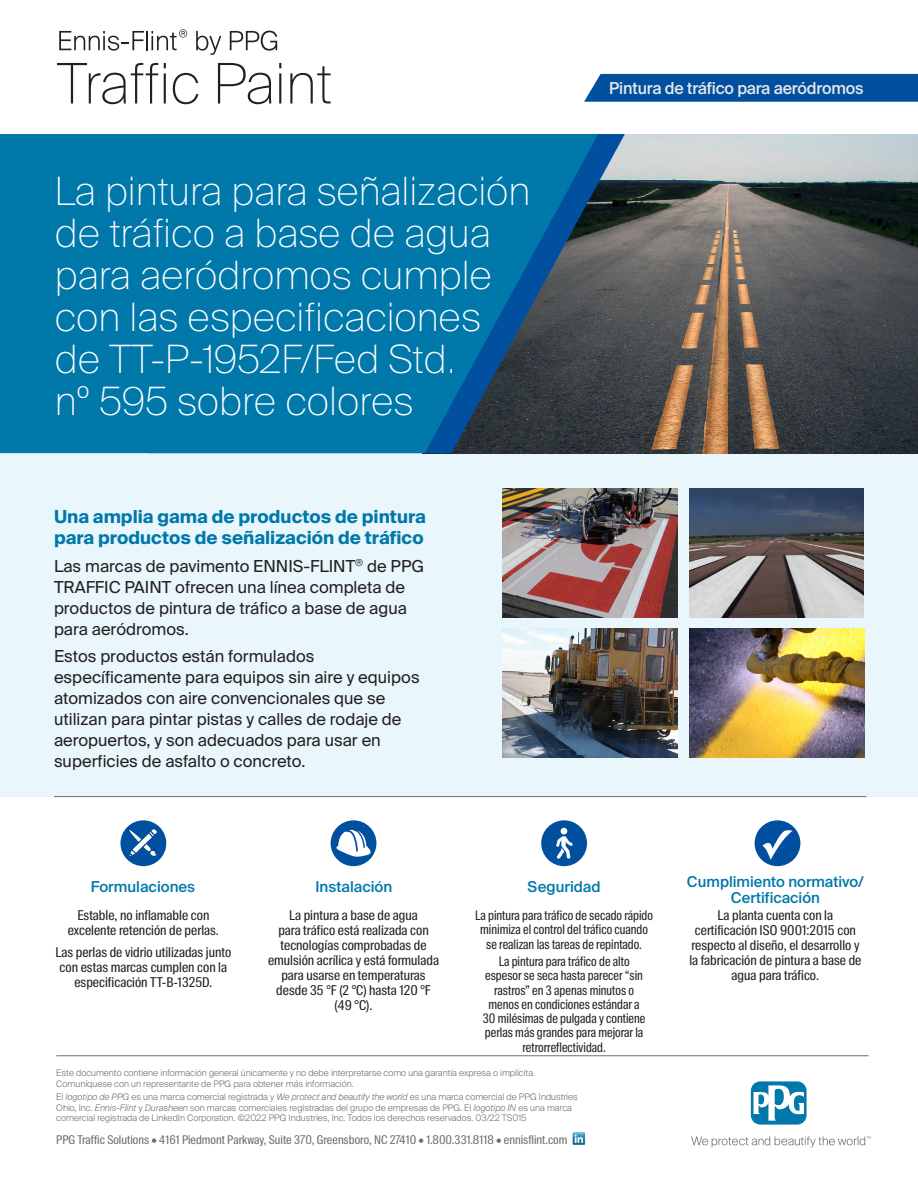
<style>
.page{position:relative;width:918px;height:1188px;background:#fff}
.page>*{position:absolute;margin:0;border:0;box-sizing:border-box;transform-origin:0 0}
.Product_Description{font:100 39px/42px "Suisse Intl";color:#fff}
.Intro_Header{font:700 18px/21px "Suisse Intl";color:#0078aa}
.Intro_Paragraph{font:16.5px/21px "Suisse Intl";color:#231f20}
.Product_Category{font:500 16.5px "Suisse Intl";letter-spacing:-.01em;color:#e6e7e9}
.Paragraph__Icon_Headers{font:500 15px/16.5px "Suisse Intl";color:#0078aa;text-align:center}
.Paragraph__Icon_Points{font:13.5px/15px "Suisse Intl Cond";color:#231f20;text-align:center}
.Paragraph__Icon_Points-2{font:13.2px/14.2px "Suisse Intl Cond";color:#231f20;text-align:center;scale:.92 1}
.Sign_Off{font:12px "Suisse Intl Cond";color:#6c6d70}
.Legal_Statement{font:300 9px/10.5px "Suisse Intl";color:#6c6d70}
.s1{font-style:italic}
</style>
<div class="page">
<div style="left:0;top:453px;width:918px;height:344px;background:#e9f7fc"></div>
<div style="left:584px;top:74px;width:334px;height:28px;background:#01509f"></div>
<hr style="left:54px;top:796px;width:812px;height:1px;background:#6c6d70">
<div style="left:331px;top:820px;width:45px;height:46px;background:#01509f;border-radius:50%"></div>
<div style="left:755px;top:820px;width:45px;height:46px;background:#01509f;border-radius:50%"></div>
<svg style="left:762px;top:830px;width:31px;height:30px"></svg>
<div style="left:541px;top:820px;width:46px;height:46px;background:#01509f;border-radius:50%"></div>
<img style="left:689px;top:629px;width:175px;height:128px">
<img style="left:502px;top:629px;width:175px;height:128px">
<img style="left:502px;top:488px;width:175px;height:129px">
<svg style="left:336px;top:830px;width:38px;height:27px"></svg>
<svg style="left:556px;top:828px;width:17px;height:31px"></svg>
<div style="left:120px;top:820px;width:46px;height:46px;background:#01509f;border-radius:50%"></div>
<img style="left:129px;top:829px;width:28px;height:27px">
<hr style="left:56px;top:1056px;width:813px;height:1px;background:#6c6d70">
<svg style="left:691px;top:1136px;width:180px;height:11px"></svg>
<div style="left:751px;top:1081px;width:56px;height:44px;background:#0078aa;border-radius:9px"></div>
<svg style="left:753px;top:1084px;width:51px;height:37px"></svg>
<svg style="left:573px;top:1133px;width:12px;height:12px"></svg>
<svg style="left:59px;top:29px;width:128px;height:22px"></svg>
<svg style="left:196px;top:31px;width:25px;height:24px"></svg>
<svg style="left:230px;top:31px;width:47px;height:20px"></svg>
<svg style="left:57px;top:63px;width:101px;height:41px"></svg>
<hr style="left:164px;top:73px;width:2px;height:31px;background:#231f20">
<svg style="left:173px;top:73px;width:25px;height:31px"></svg>
<svg style="left:218px;top:63px;width:53px;height:41px"></svg>
<hr style="left:279px;top:73px;width:2px;height:31px;background:#231f20">
<svg style="left:290px;top:66px;width:41px;height:38px"></svg>
<img style="left:625px;top:134px;width:293px;height:319px">
<svg style="left:598px;top:134px;width:27px;height:319px;background:#475159"></svg>
<svg style="left:0;top:134px;width:598px;height:319px;background:#06709e"></svg>
<img style="left:689px;top:488px;width:175px;height:129px">
<p class="Product_Description" style="left:55px;top:170px;width:477px">La pintura para señalización de tráfico a base de agua para aeródromos cumple con las especificaciones de TT-P-1952F/Fed Std.<br>nº 595 sobre colores</p>
<p class="Intro_Header" style="left:54px;top:506px;width:374px">Una amplia gama de productos de pintura para productos de señalización de tráfico</p>
<p class="Intro_Paragraph" style="left:54px;top:555px;width:372px">Las marcas de pavimento ENNIS-FLINT<sup>®</sup> de PPG TRAFFIC PAINT ofrecen una línea completa de productos de pintura de tráfico a base de agua para aeródromos.</p>
<p class="Intro_Paragraph" style="left:54px;top:646px;width:367px">Estos productos están formulados específicamente para equipos sin aire y equipos atomizados con aire convencionales que se utilizan para pintar pistas y calles de rodaje de aeropuertos, y son adecuados para usar en superficies de asfalto o concreto.</p>
<p class="Product_Category" style="left:609px;top:78px;width:256px">Pintura de tráfico para aeródromos</p>
<p class="Paragraph__Icon_Headers" style="left:91px;top:879px;width:106px">Formulaciones</p>
<p class="Paragraph__Icon_Headers" style="left:315px;top:879px;width:78px">Instalación</p>
<p class="Paragraph__Icon_Headers" style="left:528px;top:879px;width:75px">Seguridad</p>
<p class="Paragraph__Icon_Headers" style="left:687px;top:873px;width:178px">Cumplimiento normativo/<br>Certificación</p>
<p class="Paragraph__Icon_Points" style="left:68px;top:908px;width:153px">Estable, no inflamable con excelente retención de perlas.</p>
<p class="Paragraph__Icon_Points" style="left:55px;top:945px;width:177px">Las perlas de vidrio utilizadas junto con estas marcas cumplen con la especificación TT-B-1325D.</p>
<p class="Paragraph__Icon_Points-2" style="left:475px;top:908px;width:195px">La pintura para tráfico de secado rápido minimiza el control del tráfico cuando se realizan las tareas de repintado.</p>
<p class="Paragraph__Icon_Points-2" style="left:483px;top:954px;width:178px">La pintura para tráfico de alto espesor se seca hasta parecer “sin rastros” en 3 apenas minutos o menos en condiciones estándar a<br>30 milésimas de pulgada y contiene perlas más grandes para mejorar la retrorreflectividad.</p>
<p class="Paragraph__Icon_Points" style="left:268px;top:908px;width:172px">La pintura a base de agua<br>para tráfico está realizada con tecnologías comprobadas de emulsión acrílica y está formulada para usarse en temperaturas desde 35 °F (2 °C) hasta 120 °F (49 °C).</p>
<p class="Paragraph__Icon_Points" style="left:689px;top:908px;width:174px">La planta cuenta con la certificación ISO 9001:2015 con respecto al diseño, el desarrollo y la fabricación de pintura a base de agua para tráfico.</p>
<p class="Legal_Statement" style="left:56px;top:1068px;width:480px">Este documento contiene información general únicamente y no debe interpretarse como una garantía expresa o implícita.<br>Comuníquese con un representante de PPG para obtener más información.</p>
<p class="Legal_Statement" style="left:56px;top:1092px;width:523px">El <span class="s1">logotipo de PPG</span> es una marca comercial registrada y <span class="s1">We protect and beautify the world</span> es una marca comercial de PPG Industries<br>Ohio, Inc. <span class="s1">Ennis-Flint</span> y <span class="s1">Durasheen</span> son marcas comerciales registradas del grupo de empresas de PPG. El <span class="s1">logotipo IN</span> es una marca comercial registrada de LinkedIn Corporation. ©2022 PPG Industries, Inc. Todos los derechos reservados. 03/22 TS015</p>
<p class="Sign_Off" style="left:56px;top:1133px;width:513px">PPG Traffic Solutions • 4161 Piedmont Parkway, Suite 370, Greensboro, NC 27410 • 1.800.331.8118 • ennisflint.com</p>
</div>
